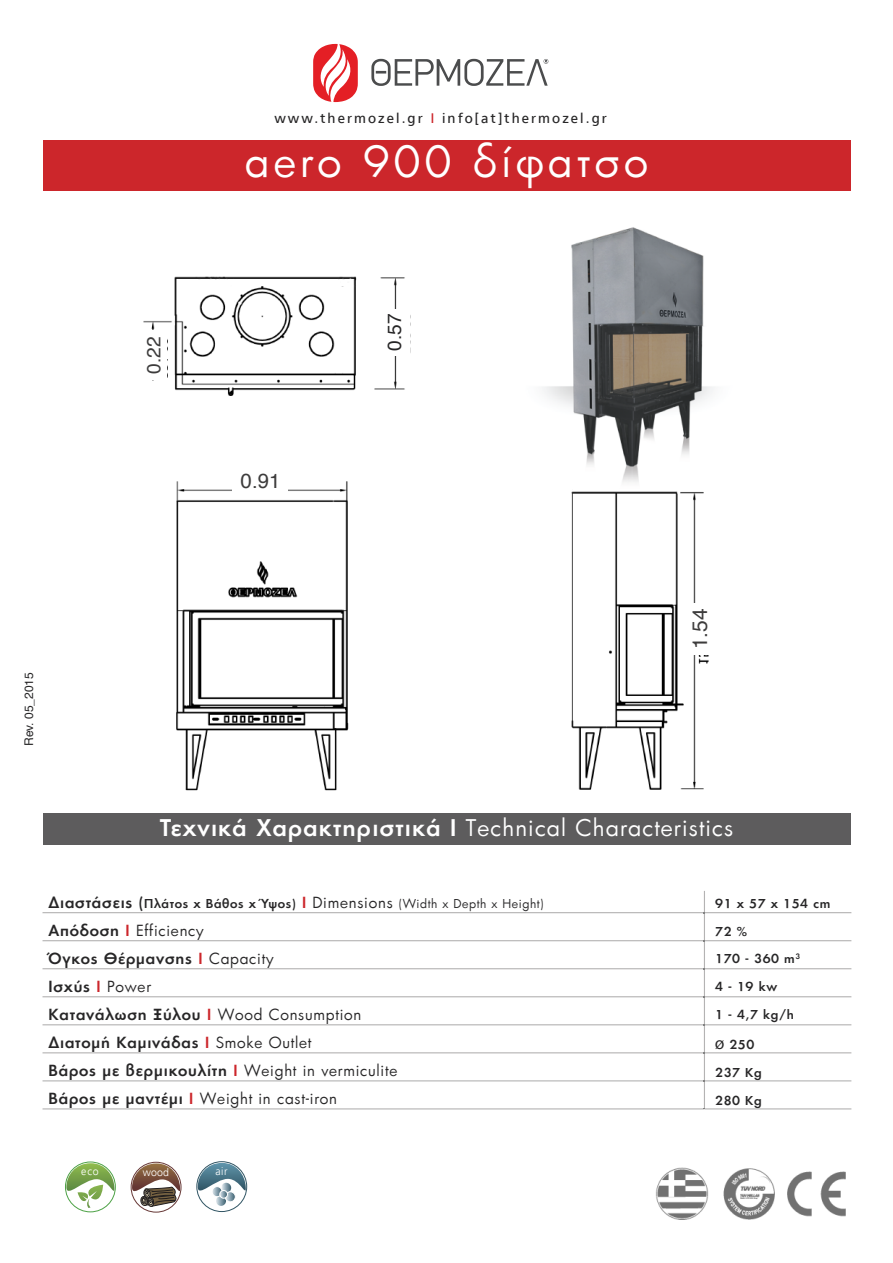
<style>
.page{position:relative;width:893px;height:1263px;background:#fff}
.page>*{position:absolute;margin:0;border:0;box-sizing:border-box;transform-origin:0 0}
.t1{font:42px "PF Futura Neu";letter-spacing:.1em;color:#fff}
.t2{font:22.5px "PF Futura Neu";letter-spacing:.05em;color:#fff}
.t3{font:21px "Helvetica";color:#3d3c3c}
.t4{font:20.4px "Helvetica";color:#3d3c3c}
.t5{font:19.05px "Helvetica";color:#272627}
.t6{font:19.05px "Helvetica";color:#3d3c3c}
.t7{font:500 15px/28px "PF Futura Neu";letter-spacing:.05em;color:#272627}
.t8{font:13.8px "PF Catalog";letter-spacing:.15em;color:#272627}
.t9{font:12px "PF Futura Neu";letter-spacing:.05em;color:#272627}
.t10{font:500 12px "PF Futura Neu";letter-spacing:.05em;color:#272627}
.t11{font:12px "Helvetica";color:#272627}
.t12{font:300 10.8px "PF Catalog";letter-spacing:.05em;color:#fff}
.s1{color:#cc262b}
.s2{font-weight:500}
.s3{font-weight:500;font-size:15px}
.s4{font-weight:500;font-size:15px;color:#cc262b}
.s5{font-size:15px}
.s6{font-weight:400}
.s7{font-family:"Helvetica Neue"}
</style>
<div class="page">
<img style="left:542px;top:227px;width:172px;height:256px">
<svg style="left:371px;top:59px;width:177px;height:27px"></svg>
<svg style="left:313px;top:44px;width:45px;height:58px"></svg>
<div style="left:43px;top:140px;width:807px;height:50px;background:#cc262b"></div>
<div style="left:43px;top:813px;width:807px;height:32px;background:#5d5c5d"></div>
<img style="left:91px;top:1192px;width:11px;height:8px">
<svg style="left:78px;top:1192px;width:13px;height:16px"></svg>
<img style="left:66px;top:1163px;width:49px;height:29px">
<div style="left:65px;top:1162px;width:51px;height:50px;border:1px solid #4da246;border-radius:50%"></div>
<svg style="left:130px;top:1161px;width:52px;height:52px"></svg>
<svg style="left:140px;top:1192px;width:38px;height:15px"></svg>
<img style="left:132px;top:1163px;width:49px;height:29px">
<div style="left:131px;top:1162px;width:50px;height:50px;border:1px solid #673836;border-radius:50%"></div>
<img style="left:198px;top:1163px;width:48px;height:28px">
<div style="left:197px;top:1161px;width:50px;height:51px;border:1px solid #315564;border-radius:50%"></div>
<div style="left:225px;top:1191px;width:11px;height:11px;border:1px solid #fff;border-radius:50%"></div>
<svg style="left:212px;top:1183px;width:23px;height:23px"></svg>
<div style="left:219px;top:1190px;width:9px;height:8px;border:1px solid #fff;border-radius:50%"></div>
<img style="left:656px;top:1167px;width:190px;height:53px">
<svg style="left:43px;top:891px;width:808px;height:218px"></svg>
<img style="left:143px;top:276px;width:268px;height:120px">
<img style="left:177px;top:481px;width:172px;height:310px">
<img style="left:571px;top:491px;width:138px;height:299px">
<div style="left:233px;top:470px;width:55px;height:24px;background:#fff"></div>
<div style="left:382px;top:309px;width:27px;height:46px;background:#fff"></div>
<div style="left:143px;top:330px;width:24px;height:50px;background:#fff"></div>
<div style="left:688px;top:603px;width:26px;height:52px;background:#fff"></div>
<p class="t8" style="left:274px;top:110px;width:334px">www.thermozel.gr <span class="s1">I</span> info[at]thermozel.gr</p>
<h1 class="t1" style="left:245px;top:134px;width:405px">aero 900 δίφατσο</h1>
<p class="t6" style="left:146px;top:374px;width:39px;rotate:-90deg">0.22</p>
<h3 class="t4" style="left:241px;top:472px;width:41px">0.91</h3>
<p class="t5" style="left:386px;top:351px;width:39px;rotate:-90deg">0.57</p>
<p class="t11" style="left:24px;top:746px;width:75px;rotate:-90deg">Rev. 05_2015</p>
<h3 class="t3" style="left:691px;top:649px;width:42px;rotate:-90deg">1.54</h3>
<h2 class="t2" style="left:160px;top:813px;width:575px"><span class="s2">Τεχνικά Χαρακτηριστικά Ι</span> Technical Characteristics</h2>
<p class="t9" style="left:49px;top:896px;width:497px"><span class="s3">Διαστάσεις (</span><span class="s2">Πλάτος χ Βάθος χ Ύψος)</span> <span class="s4">Ι</span> <span class="s5">Dimensions</span> (Width x Depth x Height)</p>
<p class="t7" style="left:49px;top:916px;width:350px">Απόδοση <span class="s1">Ι</span> <span class="s6">Efficiency<br></span>Όγκος Θέρμανσης <span class="s1">Ι</span> <span class="s6">Capacity<br></span>Ισχύς <span class="s1">Ι</span> <span class="s6">Power<br></span>Κατανάλωση Ξύλου <span class="s1">Ι</span> <span class="s6">Wood Consumption<br></span>Διατομή Καμινάδας <span class="s1">Ι</span> <span class="s6">Smoke Outlet<br></span>Βάρος με βερμικουλίτη <span class="s1">Ι</span> <span class="s6">Weight in vermiculite<br></span>Βάρος με μαντέμι <span class="s1">Ι</span> <span class="s6">Weight in cast-iron</span></p>
<p class="t12" style="left:81px;top:1165px;width:19px">eco</p>
<p class="t12" style="left:143px;top:1166px;width:28px">wood</p>
<p class="t12" style="left:215px;top:1165px;width:14px">air</p>
<p class="t10" style="left:715px;top:895px;width:117px">91 x 57 x 154 cm</p>
<p class="t10" style="left:715px;top:923px;width:33px">72 %</p>
<p class="t10" style="left:715px;top:951px;width:87px">170 - 360 m<sup>3</sup></p>
<p class="t10" style="left:715px;top:979px;width:63px">4-19kw</p>
<p class="t10" style="left:715px;top:1006px;width:80px">1 - 4,7 kg/h</p>
<p class="t10" style="left:715px;top:1036px;width:41px"><span class="s7">Ø</span> 250</p>
<p class="t10" style="left:715px;top:1064px;width:48px">237 Kg</p>
<p class="t10" style="left:715px;top:1092px;width:48px">280 Kg</p>
</div>
